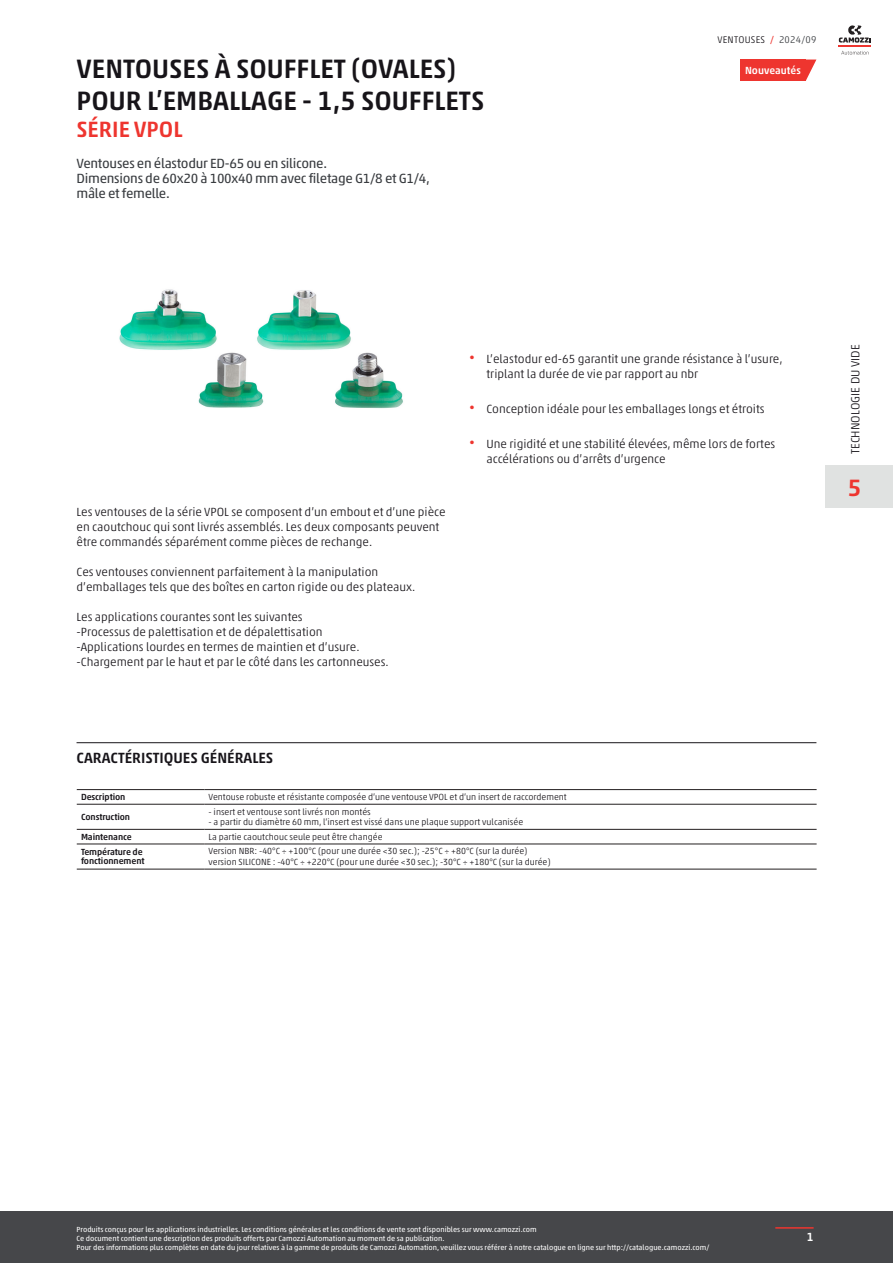
<style>
.page{position:relative;width:893px;height:1263px;background:#fff}
.page>*{position:absolute;margin:0;border:0;box-sizing:border-box;transform-origin:0 0}
.TITOLO_Home{font:500 27px "Akko W1 G";color:#171419}
.Num_catalogo_no_lingua{font:500 24px "Akko W1 G";color:#ee352f}
.SOTTOTITOLO_Home{font:500 22.5px "Akko W1 G";color:#ee352f}
.Titolo_SEZIONE{font:500 15px "Akko W1 G";color:#171419}
.INTRO_Home{font:13.5px/15px "Akko W1 G";letter-spacing:-.02em;color:#383b3f}
.Descrizione_prodotto{font:300 12px/15px "Akko W1 G";color:#171419}
.NOME_CATALOGO{font:300 12px "Akko W1 G";color:#171419}
.t1{font:500 12px "Akko W1 G";color:#fff}
.scritta_NEW_no_lingua{font:500 10.5px "Akko W1 G";color:#fff}
.Edizione_catalogo{font:300 9.75px "Akko W1 G";letter-spacing:.025em;color:#171419}
.Testi_tabella_general_data{font:300 9px/10.5px "Akko W1 G";color:#171419}
.Titoli_tabella_general_data{font:500 9px/9px "Akko W1 G";letter-spacing:-.01em;color:#171419}
.footNotes{font:7.5px/9px "Akko W1 G";color:#fff}
.s1{font-weight:400;color:#ee352f}
.s2{color:#383b3f}
.s3{font-weight:400;font-size:10.5px;color:#ee352f}
</style>
<div class="page">
<hr style="left:77px;top:742px;width:739px;height:1px;background:#171419">
<svg style="left:77px;top:790px;width:740px;height:79px"></svg>
<hr style="left:204px;top:789px;width:613px;height:1px;background:#231f20">
<hr style="left:204px;top:804px;width:613px;height:1px;background:#231f20">
<hr style="left:204px;top:829px;width:613px;height:1px;background:#231f20">
<hr style="left:204px;top:844px;width:613px;height:1px;background:#231f20">
<hr style="left:204px;top:869px;width:613px;height:1px;background:#231f20">
<hr style="left:77px;top:789px;width:127px;height:1px;background:#231f20">
<hr style="left:77px;top:804px;width:127px;height:1px;background:#231f20">
<hr style="left:77px;top:829px;width:127px;height:1px;background:#231f20">
<hr style="left:77px;top:844px;width:127px;height:1px;background:#231f20">
<hr style="left:77px;top:869px;width:127px;height:1px;background:#231f20">
<img style="left:119px;top:289px;width:284px;height:120px">
<svg style="left:806px;top:60px;width:10px;height:20px"></svg>
<div style="left:741px;top:60px;width:65px;height:21px;background:#ee352f"></div>
<div style="left:0;top:1211px;width:893px;height:52px;background:#46474a"></div>
<hr style="left:775px;top:1227px;width:39px;height:1px;background:#ee352f">
<hr style="left:839px;top:45px;width:32px;height:2px;background:#ee352f">
<svg style="left:839px;top:25px;width:32px;height:18px"></svg>
<svg style="left:841px;top:51px;width:28px;height:4px"></svg>
<div style="left:825px;top:465px;width:59px;height:42px;background:#e0e2e1"></div>
<div style="left:884px;top:465px;width:9px;height:42px;background:#e0e2e1"></div>
<p class="TITOLO_Home" style="left:77px;top:49px;width:381px">VENTOUSES À SOUFFLET (OVALES)</p>
<p class="TITOLO_Home" style="left:77px;top:81px;width:409px">POUR L’EMBALLAGE - 1,5 SOUFFLETS</p>
<p class="SOTTOTITOLO_Home" style="left:77px;top:113px;width:108px">SÉRIE VPOL</p>
<p class="INTRO_Home" style="left:77px;top:155px;width:355px">Ventouses en élastodur ED-65 ou en silicone.<br>Dimensions de 60x20 à 100x40 mm avec filetage G1/8 et G1/4, mâle et femelle.</p>
<p class="Edizione_catalogo" style="left:717px;top:32px;width:101px">VENTOUSES <span class="s1">/</span> <span class="s2">2024/09</span></p>
<p class="scritta_NEW_no_lingua" style="left:745px;top:62px;width:57px">Nouveautés</p>
<p class="Descrizione_prodotto" style="left:77px;top:504px;width:370px">Les ventouses de la série VPOL se composent d’un embout et d’une pièce en caoutchouc qui sont livrés assemblés. Les deux composants peuvent être commandés séparément comme pièces de rechange.</p>
<p class="Descrizione_prodotto" style="left:77px;top:564px;width:340px">Ces ventouses conviennent parfaitement à la manipulation d’emballages tels que des boîtes en carton rigide ou des plateaux.</p>
<p class="Descrizione_prodotto" style="left:77px;top:609px;width:314px">Les applications courantes sont les suivantes<br>-Processus de palettisation et de dépalettisation -Applications lourdes en termes de maintien et d’usure. -Chargement par le haut et par le côté dans les cartonneuses.</p>
<p class="Descrizione_prodotto" style="left:486px;top:350px;width:298px;text-indent:-17px"><span class="s3">•</span> L’elastodur ed-65 garantit une grande résistance à l’usure, triplant la durée de vie par rapport au nbr</p>
<p class="Descrizione_prodotto" style="left:469px;top:400px;width:297px"><span class="s3">•</span> Conception idéale pour les emballages longs et étroits</p>
<p class="Descrizione_prodotto" style="left:486px;top:435px;width:290px;text-indent:-17px"><span class="s3">•</span> Une rigidité et une stabilité élevées, même lors de fortes accélérations ou d’arrêts d’urgence</p>
<p class="Titolo_SEZIONE" style="left:77px;top:747px;width:198px">CARACTÉRISTIQUES GÉNÉRALES</p>
<p class="Titoli_tabella_general_data" style="left:81px;top:792px;width:46px">Description</p>
<p class="Testi_tabella_general_data" style="left:209px;top:791px;width:360px">Ventouse robuste et résistante composée d’une ventouse VPOL et d’un insert de raccordement</p>
<p class="Titoli_tabella_general_data" style="left:81px;top:811px;width:51px">Construction</p>
<p class="Testi_tabella_general_data" style="left:209px;top:806px;width:164px">- insert et ventouse sont livrés non montés</p>
<p class="Testi_tabella_general_data" style="left:209px;top:816px;width:316px">- a partir du diamètre 60 mm, l’insert est vissé dans une plaque support vulcanisée</p>
<p class="Titoli_tabella_general_data" style="left:81px;top:831px;width:52px">Maintenance</p>
<p class="Testi_tabella_general_data" style="left:209px;top:831px;width:175px">La partie caoutchouc seule peut être changée</p>
<p class="Titoli_tabella_general_data" style="left:81px;top:847px;width:65px">Température de fonctionnement</p>
<p class="Testi_tabella_general_data" style="left:209px;top:845px;width:344px">Version NBR: -40°C ÷ +100°C (pour une durée &lt;30 sec.); -25°C ÷ +80°C (sur la durée) version SILICONE : -40°C ÷ +220°C (pour une durée &lt;30 sec.); -30°C ÷ +180°C (sur la durée)</p>
<p class="NOME_CATALOGO" style="left:847px;top:454px;width:112px;rotate:-90deg">TECHNOLOGIE DU VIDE</p>
<p class="Num_catalogo_no_lingua" style="left:848px;top:469px;width:15px">5</p>
<p class="footNotes" style="left:77px;top:1225px;width:634px">Produits conçus pour les applications industrielles. Les conditions générales et les conditions de vente sont disponibles sur www.camozzi.com<br>Ce document contient une description des produits offerts par Camozzi Automation au moment de sa publication.<br>Pour des informations plus complètes en date du jour relatives à la gamme de produits de Camozzi Automation, veuillez vous référer à notre catalogue en ligne sur http://catalogue.camozzi.com/</p>
<p class="t1" style="left:807px;top:1228px;width:8px">1</p>
</div>
